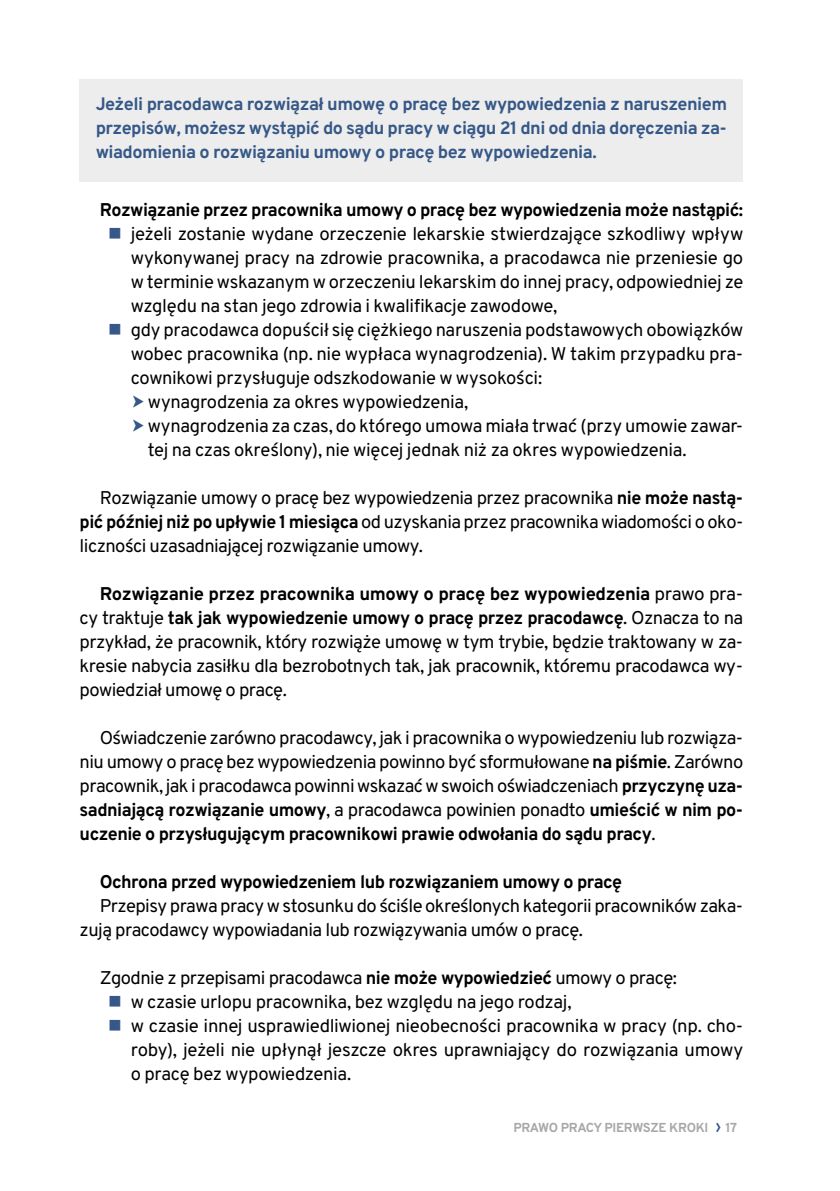
<style>
.page{position:relative;width:840px;height:1191px;background:#fff}
.page>*{position:absolute;margin:0;border:0;box-sizing:border-box;transform-origin:0 0}
.t1{font:18.4px/24px "Overpass";letter-spacing:-.02em;color:#000;text-align:justify}
.t2{font:700 18.4px "Overpass";letter-spacing:-.03em;color:#000}
.t3{font:700 18px/24px "Overpass";letter-spacing:-.03em;color:#365888;text-align:justify}
.t4{font:700 13px "Overpass";letter-spacing:-.025em;color:#a8a8a7}
.s1{color:#365888}
.s2{font-weight:700}
</style>
<div class="page">
<div style="left:79px;top:79px;width:663px;height:102px;background:#ededed"></div>
<p class="t3" style="left:96px;top:91px;width:632px">Jeżeli pracodawca rozwiązał umowę o pracę bez wypowiedzenia z naruszeniem przepisów, możesz wystąpić do sądu pracy w ciągu 21 dni od dnia doręczenia za&shy;wiadomienia o rozwiązaniu umowy o pracę bez wypowiedzenia.</p>
<p class="t2" style="left:100px;top:195px;width:644px">Rozwiązanie przez pracownika umowy o pracę bez wypowiedzenia może nastąpić:</p>
<p class="t1" style="left:131px;top:221px;width:613px">jeżeli zostanie wydane orzeczenie lekarskie stwierdzające szkodliwy wpływ</p>
<p class="t1" style="left:131px;top:245px;width:613px">wykonywanej pracy na zdrowie pracownika, a pracodawca nie przeniesie go</p>
<p class="t1" style="left:131px;top:269px;width:613px">w terminie wskazanym w orzeczeniu lekarskim do innej pracy, odpowiedniej ze</p>
<p class="t1" style="left:131px;top:293px;width:428px">względu na stan jego zdrowia i kwalifikacje zawodowe,</p>
<p class="t1" style="left:131px;top:317px;width:613px">gdy pracodawca dopuścił się ciężkiego naruszenia podstawowych obowiązków</p>
<p class="t1" style="left:131px;top:341px;width:613px">wobec pracownika (np. nie wypłaca wynagrodzenia). W takim przypadku pra-</p>
<p class="t1" style="left:131px;top:365px;width:412px">cownikowi przysługuje odszkodowanie w wysokości:</p>
<p class="t1" style="left:131px;top:389px;width:339px"><span class="s1">⮞</span>wynagrodzenia za okres wypowiedzenia,</p>
<p class="t1" style="left:131px;top:413px;width:613px"><span class="s1">⮞</span>wynagrodzenia za czas, do którego umowa miała trwać (przy umowie zawar-</p>
<p class="t1" style="left:148px;top:437px;width:540px">tej na czas określony), nie więcej jednak niż za okres wypowiedzenia.</p>
<p class="t1" style="left:80px;top:485px;width:664px;text-indent:20px">Rozwiązanie umowy o pracę bez wypowiedzenia przez pracownika <span class="s2">nie może nastą&shy;pić później niż po upływie 1 miesiąca</span> od uzyskania przez pracownika wiadomości o oko&shy;liczności uzasadniającej rozwiązanie umowy.</p>
<p class="t1" style="left:80px;top:581px;width:664px;text-indent:20px"><span class="s2">Rozwiązanie przez pracownika umowy o pracę bez wypowiedzenia</span> prawo pra&shy;cy traktuje <span class="s2">tak jak wypowiedzenie umowy o pracę przez pracodawcę</span>. Oznacza to na przykład, że pracownik, który rozwiąże umowę w tym trybie, będzie traktowany w za&shy;kresie nabycia zasiłku dla bezrobotnych tak, jak pracownik, któremu pracodawca wy&shy;powiedział umowę o pracę.</p>
<p class="t1" style="left:80px;top:725px;width:664px;text-indent:20px">Oświadczenie zarówno pracodawcy, jak i pracownika o wypowiedzeniu lub rozwiąza&shy;niu umowy o pracę bez wypowiedzenia powinno być sformułowane <span class="s2">na piśmie</span>. Zarówno pracownik, jak i pracodawca powinni wskazać w swoich oświadczeniach <span class="s2">przyczynę uza&shy;sadniającą rozwiązanie umowy</span>, a pracodawca powinien ponadto <span class="s2">umieścić w nim po&shy;uczenie o przysługującym pracownikowi prawie odwołania do sądu pracy</span>.</p>
<p class="t2" style="left:100px;top:867px;width:523px">Ochrona przed wypowiedzeniem lub rozwiązaniem umowy o pracę</p>
<p class="t1" style="left:80px;top:893px;width:664px;text-indent:20px">Przepisy prawa pracy w stosunku do ściśle określonych kategorii pracowników zaka&shy;zują pracodawcy wypowiadania lub rozwiązywania umów o pracę.</p>
<p class="t1" style="left:131px;top:965px;width:613px;text-align:left;text-indent:-31px">Zgodnie z przepisami pracodawca <span class="s2">nie może wypowiedzieć</span> umowy o pracę:<br>w czasie urlopu pracownika, bez względu na jego rodzaj,<br>w czasie innej usprawiedliwionej nieobecności pracownika w pracy (np. cho&shy;roby), jeżeli nie upłynął jeszcze okres uprawniający do rozwiązania umowy o pracę bez wypowiedzenia.</p>
<p class="t4" style="left:513px;top:1117px;width:225px">PRAWO PRACY PIERWSZE KROKI <span class="s1">⟩</span> 17</p>
</div>
